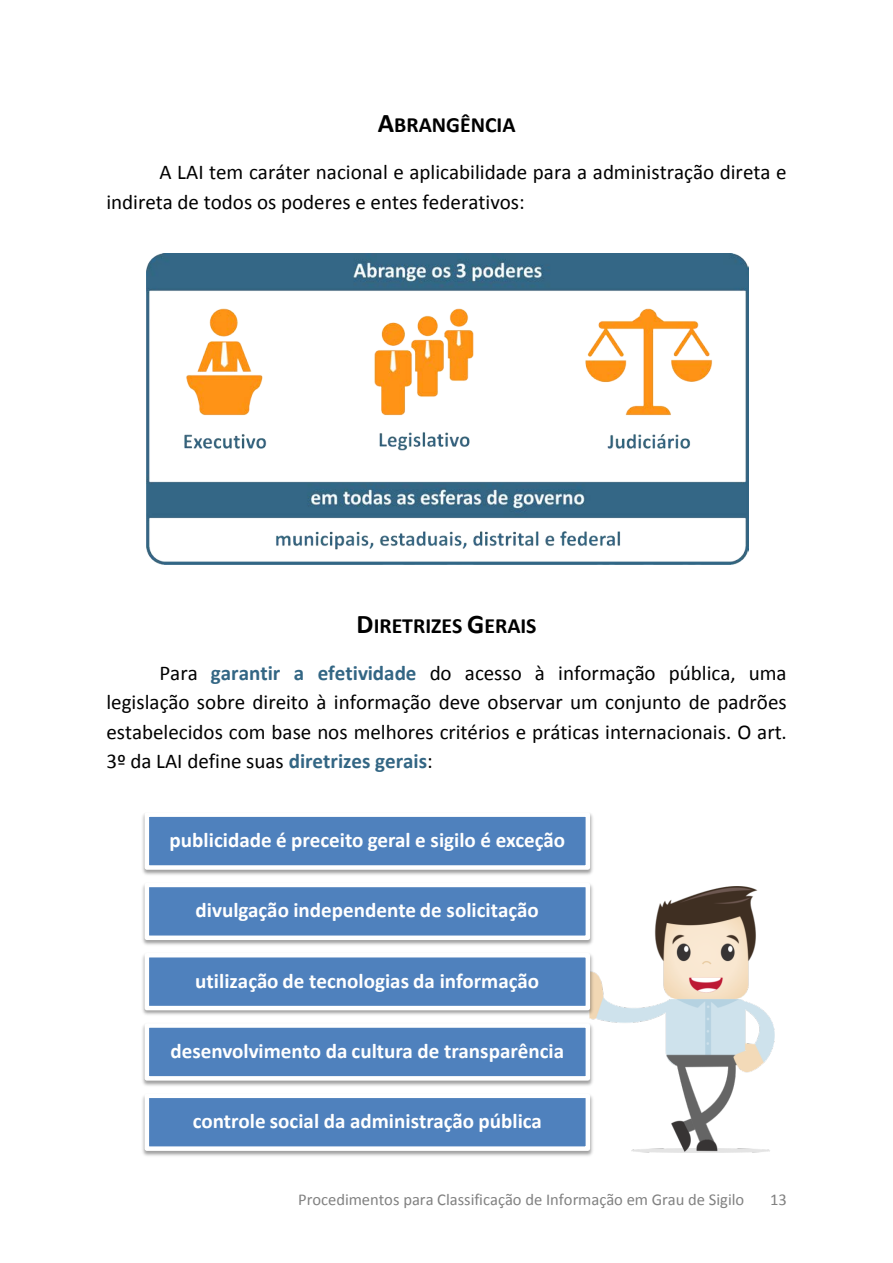
<style>
.page{position:relative;width:893px;height:1263px;background:#fff}
.page>*{position:absolute;margin:0;border:0;box-sizing:border-box;transform-origin:0 0}
.t1{font:700 21.75px "Calibri";color:#000}
.t2{font:21px/29.4px "Calibri";color:#000}
.t3{font:700 21px "Calibri";color:#fff}
.t4{font:16.5px "Calibri";color:#818181}
.s1{font-size:27px}
.s2{font-weight:700;color:#336684}
</style>
<div class="page">
<img style="left:590px;top:887px;width:184px;height:265px">
<img style="left:146px;top:253px;width:602px;height:312px">
<img style="left:142px;top:813px;width:451px;height:62px">
<div style="left:147px;top:815px;width:441px;height:52px;background:#4f81bd"></div>
<div style="left:145px;top:812px;width:445px;height:58px;border:4px solid #fff"></div>
<img style="left:142px;top:884px;width:453px;height:64px">
<div style="left:145px;top:883px;width:445px;height:57px;background:#4f81bd;border:4px solid #fff"></div>
<img style="left:142px;top:950px;width:453px;height:68px">
<div style="left:145px;top:953px;width:445px;height:57px;background:#4f81bd;border:4px solid #fff"></div>
<img style="left:142px;top:1021px;width:453px;height:67px">
<div style="left:145px;top:1023px;width:445px;height:58px;background:#4f81bd;border:4px solid #fff"></div>
<img style="left:142px;top:1091px;width:453px;height:65px">
<div style="left:145px;top:1093px;width:445px;height:58px;background:#4f81bd;border:4px solid #fff"></div>
<p class="t1" style="left:378px;top:111px;width:139px"><span class="s1">A</span>BRANGÊNCIA</p>
<p class="t2" style="left:106px;top:158px;width:682px;text-indent:53px">A LAI tem caráter nacional e aplicabilidade para a administração direta e indireta de todos os poderes e entes federativos:</p>
<p class="t1" style="left:357px;top:611px;width:182px"><span class="s1">D</span>IRETRIZES <span class="s1">G</span>ERAIS</p>
<p class="t2" style="left:106px;top:658px;width:682px;text-align:justify;text-indent:53px">Para <span class="s2">garantir a efetividade</span> do acesso à informação pública, uma legislação sobre direito à informação deve observar um conjunto de padrões estabelecidos com base nos melhores critérios e práticas internacionais. O art.<br>3º da LAI define suas <span class="s2">diretrizes gerais</span>:</p>
<p class="t3" style="left:170px;top:827px;width:397px">publicidade é preceito geral e sigilo é exceção</p>
<p class="t3" style="left:196px;top:897px;width:345px">divulgação independente de solicitação</p>
<p class="t3" style="left:195px;top:967px;width:346px">utilização de tecnologias da informação</p>
<p class="t3" style="left:170px;top:1037px;width:395px">desenvolvimento da cultura de transparência</p>
<p class="t3" style="left:193px;top:1108px;width:351px">controle social da administração pública</p>
<p class="t4" style="left:298px;top:1189px;width:448px">Procedimentos para Classificação de Informação em Grau de Sigilo</p>
<p class="t4" style="left:770px;top:1189px;width:18px">13</p>
</div>
